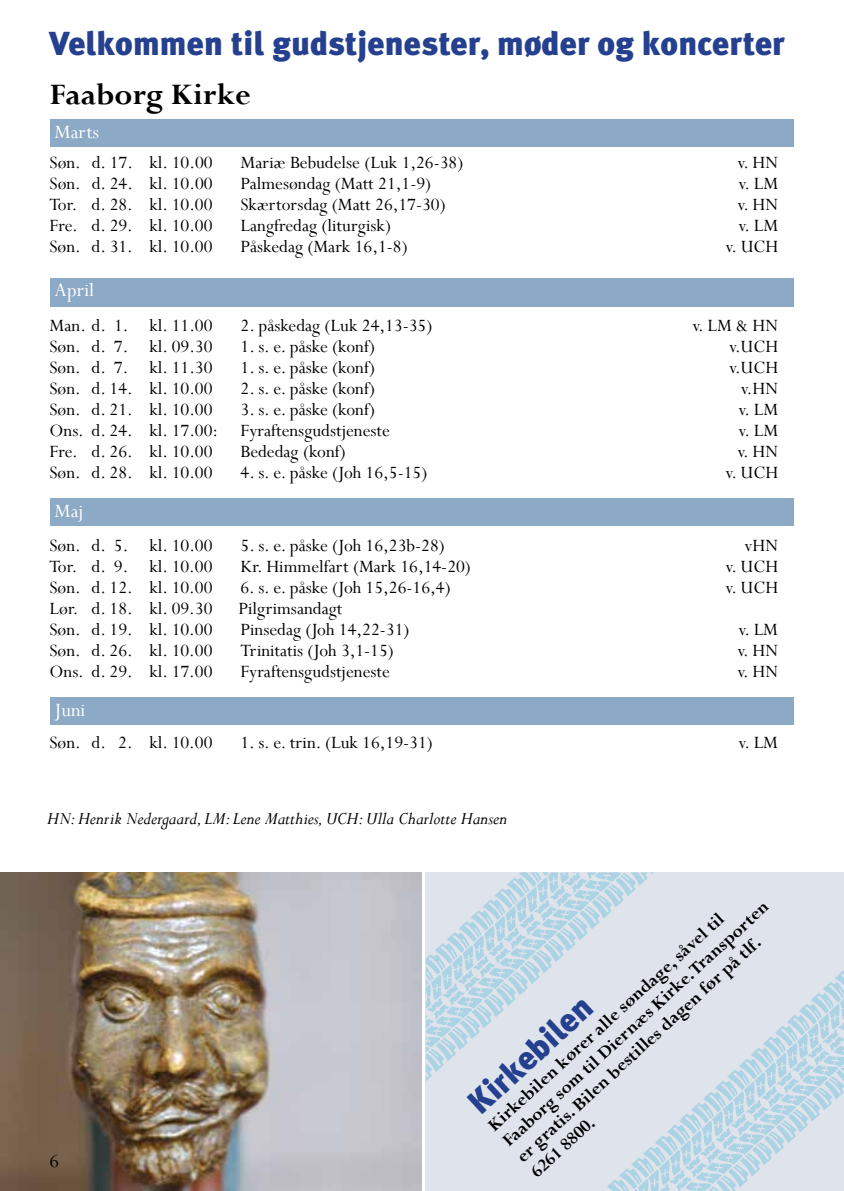
<style>
.page{position:relative;width:844px;height:1191px;background:#fff}
.page>*{position:absolute;margin:0;border:0;box-sizing:border-box;transform-origin:0 0}
.t1{font:900 33.25px "Meta Plus";letter-spacing:.005em;color:#25408f}
.t2{font:700 33.25px "Perpetua";letter-spacing:.005em;color:#000}
.t3{font:21px "Perpetua";color:#fff}
.t4{font:21px "Perpetua";color:#000}
.t5{font:19.25px "Perpetua";color:#000}
.t6{font:700 19.25px/21.3px "Perpetua";color:#000}
.t7{font:italic 19.25px "Perpetua";color:#000}
</style>
<div class="page">
<img style="left:0;top:872px;width:422px;height:319px">
<div style="left:426px;top:872px;width:417px;height:319px;background:#dee3ec"></div>
<svg style="left:426px;top:872px;width:228px;height:209px"></svg>
<svg style="left:528px;top:970px;width:315px;height:221px"></svg>
<div style="left:50px;top:120px;width:743px;height:27px;background:#8ca9c5"></div>
<div style="left:50px;top:277px;width:743px;height:29px;background:#8ca9c5"></div>
<div style="left:50px;top:498px;width:743px;height:27px;background:#8ca9c5"></div>
<div style="left:50px;top:698px;width:743px;height:27px;background:#8ca9c5"></div>
<h1 class="t1" style="left:50px;top:24px;width:736px">Velkommen til gudstjenester, møder og koncerter</h1>
<h1 class="t2" style="left:50px;top:74px;width:202px">Faaborg Kirke</h1>
<p class="t3" style="left:55px;top:118px;width:46px">Marts</p>
<p class="t5" style="left:50px;top:150px;width:164px">Søn. d. 17. kl. 10.00</p>
<p class="t5" style="left:240px;top:150px;width:224px">Mariæ Bebudelse (Luk 1,26-38)</p>
<p class="t5" style="left:737px;top:150px;width:41px">v. HN</p>
<p class="t5" style="left:50px;top:171px;width:164px">Søn. d. 24. kl. 10.00</p>
<p class="t5" style="left:240px;top:171px;width:192px">Palmesøndag (Matt 21,1-9)</p>
<p class="t5" style="left:738px;top:171px;width:41px">v. LM</p>
<p class="t5" style="left:50px;top:192px;width:397px">Tor. d. 28. kl. 10.00 Skærtorsdag (Matt 26,17-30)</p>
<p class="t5" style="left:737px;top:192px;width:41px">v. HN</p>
<p class="t5" style="left:50px;top:213px;width:164px">Fre. d. 29. kl. 10.00</p>
<p class="t5" style="left:240px;top:213px;width:152px">Langfredag (liturgisk)</p>
<p class="t5" style="left:738px;top:213px;width:41px">v. LM</p>
<p class="t5" style="left:50px;top:234px;width:164px">Søn. d. 31. kl. 10.00</p>
<p class="t5" style="left:240px;top:234px;width:169px">Påskedag (Mark 16,1-8)</p>
<p class="t5" style="left:725px;top:234px;width:54px">v. UCH</p>
<p class="t3" style="left:55px;top:276px;width:41px">April</p>
<p class="t5" style="left:50px;top:313px;width:164px">Man. d. 1. kl. 11.00</p>
<p class="t5" style="left:240px;top:313px;width:193px">2. påskedag (Luk 24,13-35)</p>
<p class="t5" style="left:692px;top:313px;width:86px">v. LM &amp; HN</p>
<p class="t5" style="left:50px;top:334px;width:164px">Søn. d. 7. kl. 09.30</p>
<p class="t5" style="left:240px;top:334px;width:136px">1. s. e. påske (konf)</p>
<p class="t5" style="left:729px;top:334px;width:51px">v.UCH</p>
<p class="t5" style="left:50px;top:355px;width:164px">Søn. d. 7. kl. 11.30</p>
<p class="t5" style="left:240px;top:355px;width:136px">1. s. e. påske (konf)</p>
<p class="t5" style="left:729px;top:355px;width:51px">v.UCH</p>
<p class="t5" style="left:50px;top:376px;width:164px">Søn. d. 14. kl. 10.00</p>
<p class="t5" style="left:240px;top:376px;width:136px">2. s. e. påske (konf)</p>
<p class="t5" style="left:740px;top:376px;width:38px">v.HN</p>
<p class="t5" style="left:50px;top:397px;width:164px">Søn. d. 21. kl. 10.00</p>
<p class="t5" style="left:240px;top:397px;width:136px">3. s. e. påske (konf)</p>
<p class="t5" style="left:738px;top:397px;width:41px">v. LM</p>
<p class="t5" style="left:50px;top:418px;width:342px">Ons. d. 24. kl. 17.00: Fyraftensgudstjeneste</p>
<p class="t5" style="left:738px;top:418px;width:41px">v. LM</p>
<p class="t5" style="left:50px;top:439px;width:164px">Fre. d. 26. kl. 10.00</p>
<p class="t5" style="left:240px;top:439px;width:107px">Bededag (konf)</p>
<p class="t5" style="left:737px;top:439px;width:41px">v. HN</p>
<p class="t5" style="left:50px;top:460px;width:164px">Søn. d. 28. kl. 10.00</p>
<p class="t5" style="left:240px;top:460px;width:188px">4. s. e. påske (Joh 16,5-15)</p>
<p class="t5" style="left:725px;top:460px;width:54px">v. UCH</p>
<p class="t3" style="left:55px;top:497px;width:30px">Maj</p>
<p class="t5" style="left:50px;top:533px;width:164px">Søn. d. 5. kl. 10.00</p>
<p class="t5" style="left:240px;top:533px;width:206px">5. s. e. påske (Joh 16,23b-28)</p>
<p class="t5" style="left:744px;top:533px;width:34px">vHN</p>
<p class="t5" style="left:50px;top:554px;width:164px">Tor. d. 9. kl. 10.00</p>
<p class="t5" style="left:240px;top:554px;width:232px">Kr. Himmelfart (Mark 16,14-20)</p>
<p class="t5" style="left:725px;top:554px;width:54px">v. UCH</p>
<p class="t5" style="left:50px;top:575px;width:164px">Søn. d. 12. kl. 10.00</p>
<p class="t5" style="left:240px;top:575px;width:212px">6. s. e. påske (Joh 15,26-16,4)</p>
<p class="t5" style="left:725px;top:575px;width:54px">v. UCH</p>
<p class="t5" style="left:50px;top:596px;width:164px">Lør. d. 18. kl. 09.30</p>
<p class="t5" style="left:238px;top:596px;width:105px">Pilgrimsandagt</p>
<p class="t5" style="left:50px;top:617px;width:164px">Søn. d. 19. kl. 10.00</p>
<p class="t5" style="left:240px;top:617px;width:170px">Pinsedag (Joh 14,22-31)</p>
<p class="t5" style="left:738px;top:617px;width:41px">v. LM</p>
<p class="t5" style="left:50px;top:638px;width:164px">Søn. d. 26. kl. 10.00</p>
<p class="t5" style="left:240px;top:638px;width:155px">Trinitatis (Joh 3,1-15)</p>
<p class="t5" style="left:737px;top:638px;width:41px">v. HN</p>
<p class="t5" style="left:50px;top:659px;width:342px">Ons. d. 29. kl. 17.00 Fyraftensgudstjeneste</p>
<p class="t5" style="left:737px;top:659px;width:41px">v. HN</p>
<p class="t3" style="left:55px;top:697px;width:32px">Juni</p>
<p class="t5" style="left:50px;top:730px;width:164px">Søn. d. 2. kl. 10.00</p>
<p class="t5" style="left:240px;top:730px;width:194px">1. s. e. trin. (Luk 16,19-31)</p>
<p class="t5" style="left:738px;top:730px;width:41px">v. LM</p>
<p class="t7" style="left:47px;top:806px;width:461px">HN: Henrik Nedergaard, LM: Lene Matthies, UCH: Ulla Charlotte Hansen</p>
<p class="t4" style="left:50px;top:1147px;width:11px">6</p>
<p class="t6" style="left:482px;top:1118px;width:358px;rotate:-42deg">Kirkebilen køreralle søndage, såveltil Faaborg som tilDiernæs Kirke. Transporten ergratis. Bilen bestilles dagen førpå tlf.<br>6261 8800.</p>
<h1 class="t1" style="left:459px;top:1092px;width:158px;rotate:-42deg">Kirkebilen</h1>
</div>
